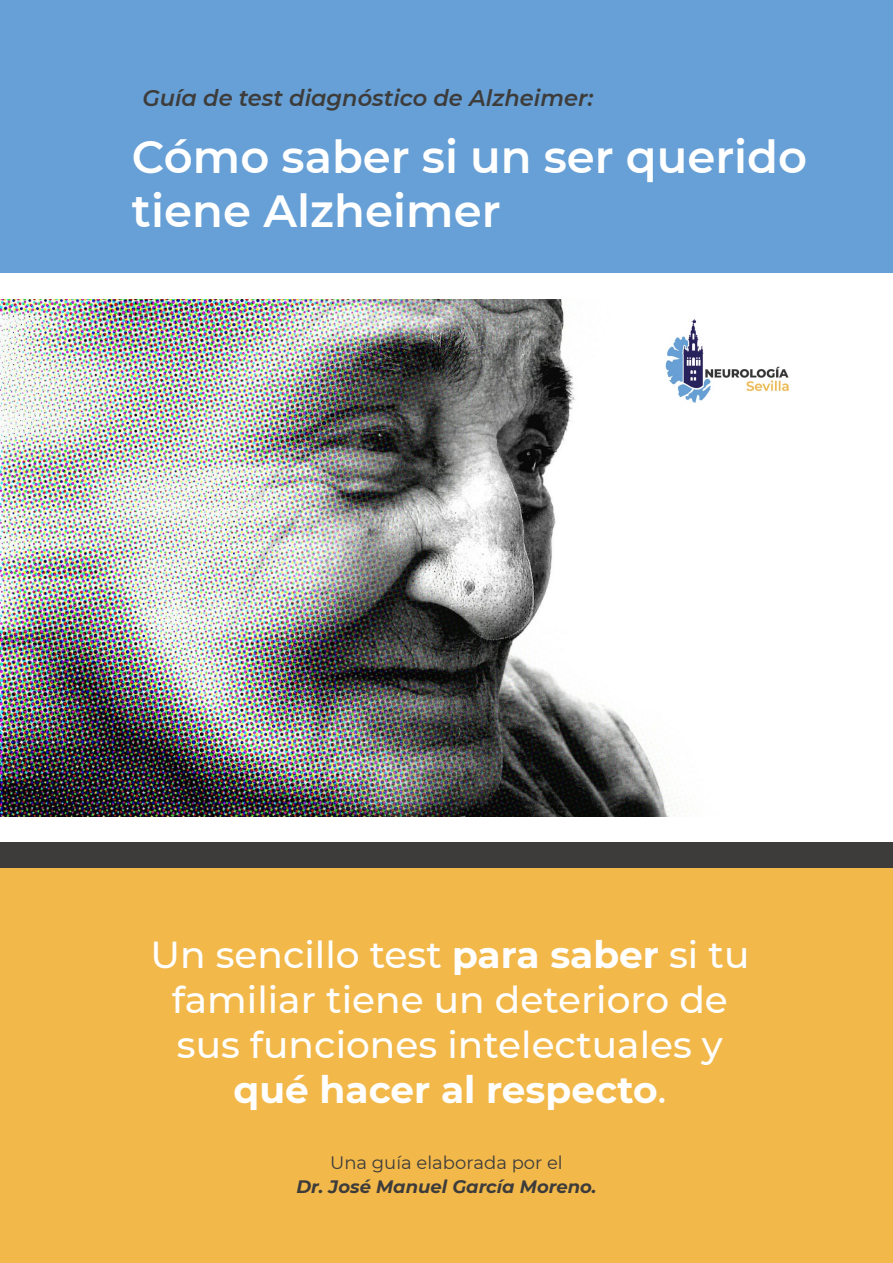
<style>
.page{position:relative;width:893px;height:1263px;background:#fff}
.page>*{position:absolute;margin:0;border:0;box-sizing:border-box;transform-origin:0 0}
.t1{font:600 45px/54px "Montserrat";color:#fff}
.t2{font:500 37.5px/45px "Montserrat";color:#fff;text-align:center}
.t3{font:italic 600 22.5px "Montserrat";color:#3d3c3b}
.t4{font:italic 700 18px "Montserrat";color:#3d3c3b}
.t5{font:18px "Montserrat";color:#3d3c3b}
.s1{font-weight:700}
</style>
<div class="page">
<img style="left:0;top:300px;width:677px;height:516px">
<div style="left:0;top:843px;width:893px;height:52px;background:#3d3c3b"></div>
<div style="left:0;top:869px;width:893px;height:394px;background:#f2b84a"></div>
<div style="left:0;top:0;width:893px;height:272px;background:#67a0d6"></div>
<img style="left:646px;top:300px;width:143px;height:121px">
<p class="t3" style="left:142px;top:82px;width:452px">Guía de test diagnóstico de Alzheimer:</p>
<p class="t1" style="left:132px;top:128px;width:677px">Cómo saber si un ser querido tiene Alzheimer</p>
<p class="t2" style="left:150px;top:931px;width:600px">Un sencillo test <span class="s1">para saber</span> si tu familiar tiene un deterioro de sus funciones intelectuales y <span class="s1">qué hacer al respecto</span>.</p>
<p class="t5" style="left:330px;top:1150px;width:234px">Una guía elaborada por el</p>
<p class="t4" style="left:296px;top:1173px;width:302px">Dr. José Manuel García Moreno.</p>
</div>
